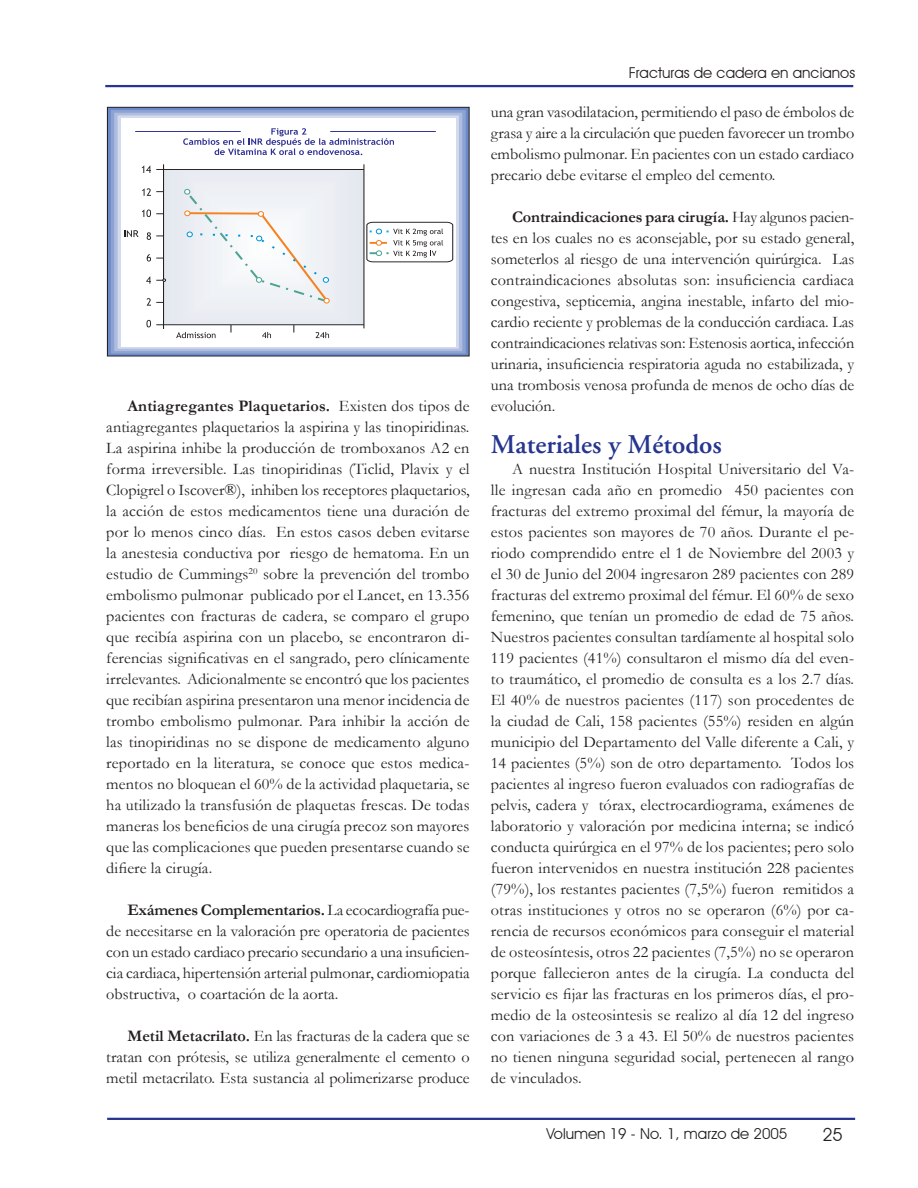
<style>
.page{position:relative;width:918px;height:1188px;background:#fff}
.page>*{position:absolute;margin:0;border:0;box-sizing:border-box;transform-origin:0 0}
.SUBTÍTULO{font:600 27px "Adobe Garamond";color:#26358f}
.t1{font:18px "Avant Garde IT Cby BT";color:#231f20}
.TEXTO_CORRIDO{font:16.2px/21px "Garamond";color:#231f20;text-align:justify}
.t2{font:15px "Avant Garde IT Cby BT";color:#231f20}
.s1{font-weight:700}
</style>
<div class="page">
<hr style="left:107px;top:1118px;width:748px;height:2px;background:#26358f">
<hr style="left:105px;top:85px;width:748px;height:2px;background:#26358f">
<div style="left:107px;top:107px;width:362px;height:249px;border:1px solid #231f20"></div>
<div style="left:111px;top:110px;width:355px;height:244px;background:#8ca2d2"></div>
<div style="left:114px;top:113px;width:348px;height:238px;background:#aebcdf"></div>
<div style="left:118px;top:115px;width:341px;height:234px;background:#d4daee"></div>
<div style="left:121px;top:118px;width:335px;height:228px;background:#fff"></div>
<hr style="left:364px;top:164px;width:1px;height:164px;background:#231f20">
<hr style="left:163px;top:164px;width:1px;height:165px;background:#231f20">
<svg style="left:183px;top:128px;width:211px;height:27px"></svg>
<hr style="left:135px;top:131px;width:106px;height:1px;background:#2e3092">
<hr style="left:330px;top:131px;width:106px;height:1px;background:#2e3092">
<svg style="left:124px;top:166px;width:329px;height:172px"></svg>
<p class="TEXTO_CORRIDO" style="left:106px;top:395px;width:365px;text-indent:21px"><span class="s1">Antiagregantes Plaquetarios.</span> Existen dos tipos de antiagregantes plaquetarios la aspirina y las tinopiridinas.<br>La aspirina inhibe la producción de tromboxanos A2 en forma irreversible. Las tinopiridinas (Ticlid, Plavix y el Clopigrel o Iscover®), inhiben los receptores plaquetarios, la acción de estos medicamentos tiene una duración de por lo menos cinco días. En estos casos deben evitarse la anestesia conductiva por riesgo de hematoma. En un estudio de Cummings<sup>20</sup> sobre la prevención del trombo embolismo pulmonar publicado por el Lancet, en 13.356 pacientes con fracturas de cadera, se comparo el grupo que recibía aspirina con un placebo, se encontraron di&shy;ferencias significativas en el sangrado, pero clínicamente irrelevantes. Adicionalmente se encontró que los pacientes que recibían aspirina presentaron una menor incidencia de trombo embolismo pulmonar. Para inhibir la acción de las tinopiridinas no se dispone de medicamento alguno reportado en la literatura, se conoce que estos medica&shy;mentos no bloquean el 60% de la actividad plaquetaria, se ha utilizado la transfusión de plaquetas frescas. De todas maneras los beneficios de una cirugía precoz son mayores que las complicaciones que pueden presentarse cuando se difiere la cirugía.</p>
<p class="TEXTO_CORRIDO" style="left:106px;top:899px;width:365px;text-indent:21px"><span class="s1">Exámenes Complementarios.</span> La ecocardiografía pue&shy;de necesitarse en la valoración pre operatoria de pacientes con un estado cardiaco precario secundario a una insuficien&shy;cia cardiaca, hipertensión arterial pulmonar, cardiomiopatia obstructiva, o coartación de la aorta.</p>
<p class="TEXTO_CORRIDO" style="left:106px;top:1025px;width:365px;text-indent:21px"><span class="s1">Metil Metacrilato.</span> En las fracturas de la cadera que se tratan con prótesis, se utiliza generalmente el cemento o metil metacrilato. Esta sustancia al polimerizarse produce</p>
<p class="t2" style="left:629px;top:64px;width:228px">Fracturas de cadera en ancianos</p>
<p class="TEXTO_CORRIDO" style="left:491px;top:101px;width:365px">una gran vasodilatacion, permitiendo el paso de émbolos de grasa y aire a la circulación que pueden favorecer un trombo embolismo pulmonar. En pacientes con un estado cardiaco precario debe evitarse el empleo del cemento.</p>
<p class="TEXTO_CORRIDO" style="left:491px;top:206px;width:365px;text-indent:21px"><span class="s1">Contraindicaciones para cirugía.</span> Hay algunos pacien&shy;tes en los cuales no es aconsejable, por su estado general, someterlos al riesgo de una intervención quirúrgica. Las contraindicaciones absolutas son: insuficiencia cardiaca congestiva, septicemia, angina inestable, infarto del mio&shy;cardio reciente y problemas de la conducción cardiaca. Las contraindicaciones relativas son: Estenosis aortica, infección urinaria, insuficiencia respiratoria aguda no estabilizada, y una trombosis venosa profunda de menos de ocho días de evolución.</p>
<p class="SUBTÍTULO" style="left:491px;top:429px;width:232px">Materiales y Métodos</p>
<p class="TEXTO_CORRIDO" style="left:491px;top:458px;width:365px;text-indent:21px">A nuestra Institución Hospital Universitario del Va&shy;lle ingresan cada año en promedio 450 pacientes con fracturas del extremo proximal del fémur, la mayoría de estos pacientes son mayores de 70 años. Durante el pe&shy;riodo comprendido entre el 1 de Noviembre del 2003 y el 30 de Junio del 2004 ingresaron 289 pacientes con 289 fracturas del extremo proximal del fémur. El 60% de sexo femenino, que tenían un promedio de edad de 75 años.<br>Nuestros pacientes consultan tardíamente al hospital solo 119 pacientes (41%) consultaron el mismo día del even&shy;to traumático, el promedio de consulta es a los 2.7 días.<br>El 40% de nuestros pacientes (117) son procedentes de la ciudad de Cali, 158 pacientes (55%) residen en algún municipio del Departamento del Valle diferente a Cali, y 14 pacientes (5%) son de otro departamento. Todos los pacientes al ingreso fueron evaluados con radiografías de pelvis, cadera y tórax, electrocardiograma, exámenes de laboratorio y valoración por medicina interna; se indicó conducta quirúrgica en el 97% de los pacientes; pero solo fueron intervenidos en nuestra institución 228 pacientes (79%), los restantes pacientes (7,5%) fueron remitidos a otras instituciones y otros no se operaron (6%) por ca&shy;rencia de recursos económicos para conseguir el material de osteosíntesis, otros 22 pacientes (7,5%) no se operaron porque fallecieron antes de la cirugía. La conducta del servicio es fijar las fracturas en los primeros días, el pro&shy;medio de la osteosintesis se realizo al día 12 del ingreso con variaciones de 3 a 43. El 50% de nuestros pacientes no tienen ninguna seguridad social, pertenecen al rango de vinculados.</p>
<p class="t2" style="left:546px;top:1125px;width:243px">Volumen 19 - No. 1, marzo de 2005</p>
<p class="t1" style="left:822px;top:1124px;width:22px">25</p>
</div>
